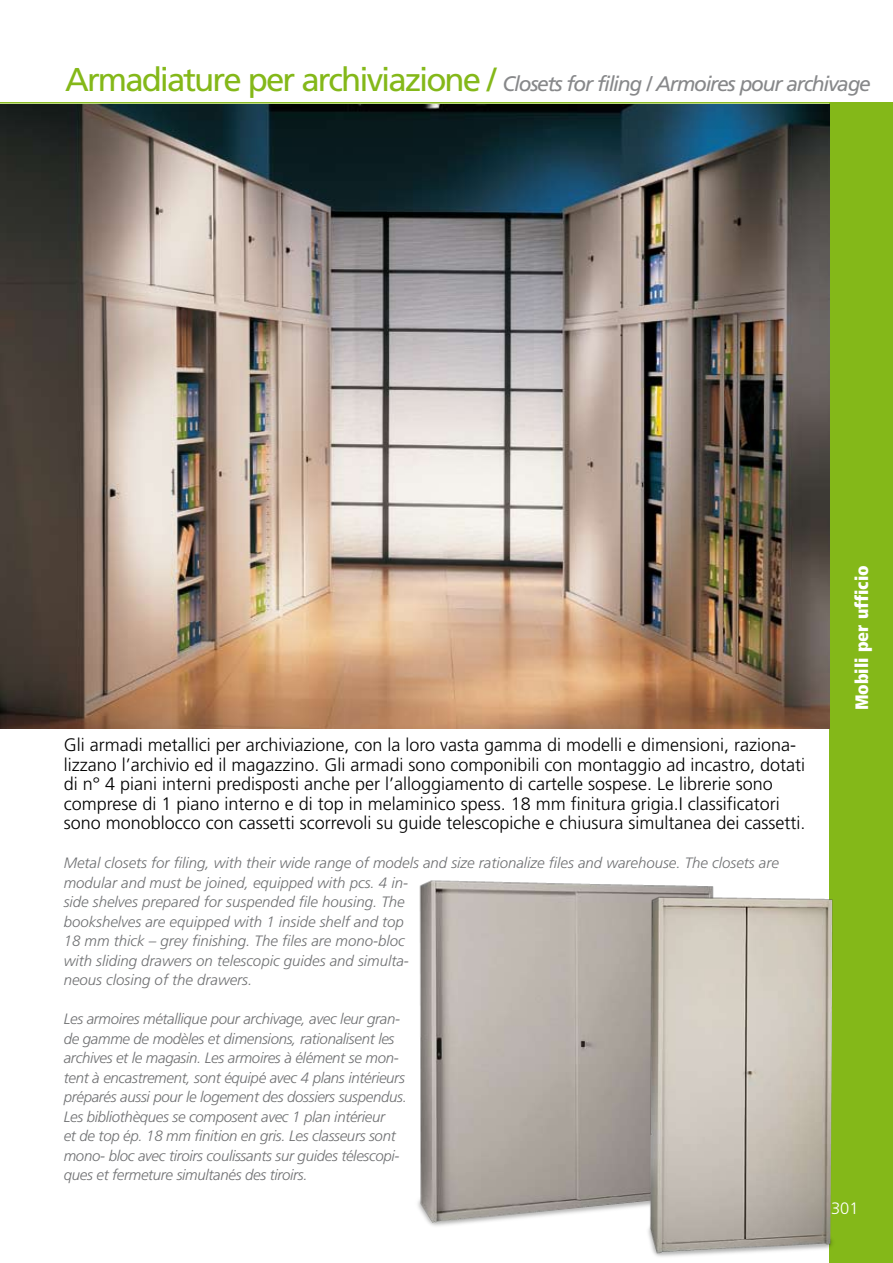
<style>
.page{position:relative;width:893px;height:1263px;background:#fff}
.page>*{position:absolute;margin:0;border:0;box-sizing:border-box;transform-origin:0 0}
.t1{font:italic 21px "Frutiger";letter-spacing:-.06em;color:#87888a}
.t2{font:300 18px/19.5px "Frutiger";color:#000}
.t3{font:900 condensed 18px "Frutiger";color:#fff}
.t4{font:300 16.5px "Frutiger";color:#fff}
.t5{font:italic 300 15px/19.5px "Frutiger";letter-spacing:-.02em;color:#707173}
.t6{font:italic 300 15px/19.5px "Frutiger";color:#707173}
.s1{font-style:normal;font-size:33px;color:#84b819}
</style>
<div class="page">
<div style="left:829px;top:102px;width:64px;height:1161px;background:#84b819"></div>
<hr style="left:0;top:102px;width:893px;height:2px;background:#84b819">
<img style="left:0;top:105px;width:829px;height:623px">
<img style="left:418px;top:880px;width:202px;height:346px">
<img style="left:620px;top:884px;width:213px;height:373px">
<p class="t1" style="left:65px;top:71px;width:807px"><span class="s1">Armadiature per archiviazione /</span> Closets for filing / Armoires pour archivage</p>
<p class="t2" style="left:64px;top:735px;width:743px">Gli armadi metallici per archiviazione, con la loro vasta gamma di modelli e dimensioni, raziona&shy;lizzano l’archivio ed il magazzino. Gli armadi sono componibili con montaggio ad incastro, dotati di n° 4 piani interni predisposti anche per l’alloggiamento di cartelle sospese. Le librerie sono comprese di 1 piano interno e di top in melaminico spess. 18 mm finitura grigia.I classificatori sono monoblocco con cassetti scorrevoli su guide telescopiche e chiusura simultanea dei cassetti.</p>
<p class="t6" style="left:64px;top:853px;width:717px">Metal closets for filing, with their wide range of models and size rationalize files and warehouse. The closets are modular and must be joined, equipped with pcs. 4 in-<br>side shelves prepared for suspended file housing. The<br>bookshelves are equipped with 1 inside shelf and top<br>18 mm thick – grey finishing. The files are mono-bloc<br>with sliding drawers on telescopic guides and simulta-<br>neous closing of the drawers.</p>
<p class="t5" style="left:64px;top:1009px;width:345px">Les armoires métallique pour archivage, avec leur gran&shy;de gamme de modèles et dimensions, rationalisent les archives et le magasin. Les armoires à élément se mon&shy;tent à encastrement, sont équipé avec 4 plans intérieurs préparés aussi pour le logement des dossiers suspendus.<br>Les bibliothèques se composent avec 1 plan intérieur<br>et de top ép. 18 mm finition en gris. Les classeurs sont mono- bloc avec tiroirs coulissants sur guides télescopi&shy;ques et fermeture simultanés des tiroirs.</p>
<p class="t3" style="left:851px;top:710px;width:147px;rotate:-90deg">Mobili per ufficio</p>
<p class="t4" style="left:831px;top:1198px;width:29px">301</p>
</div>
